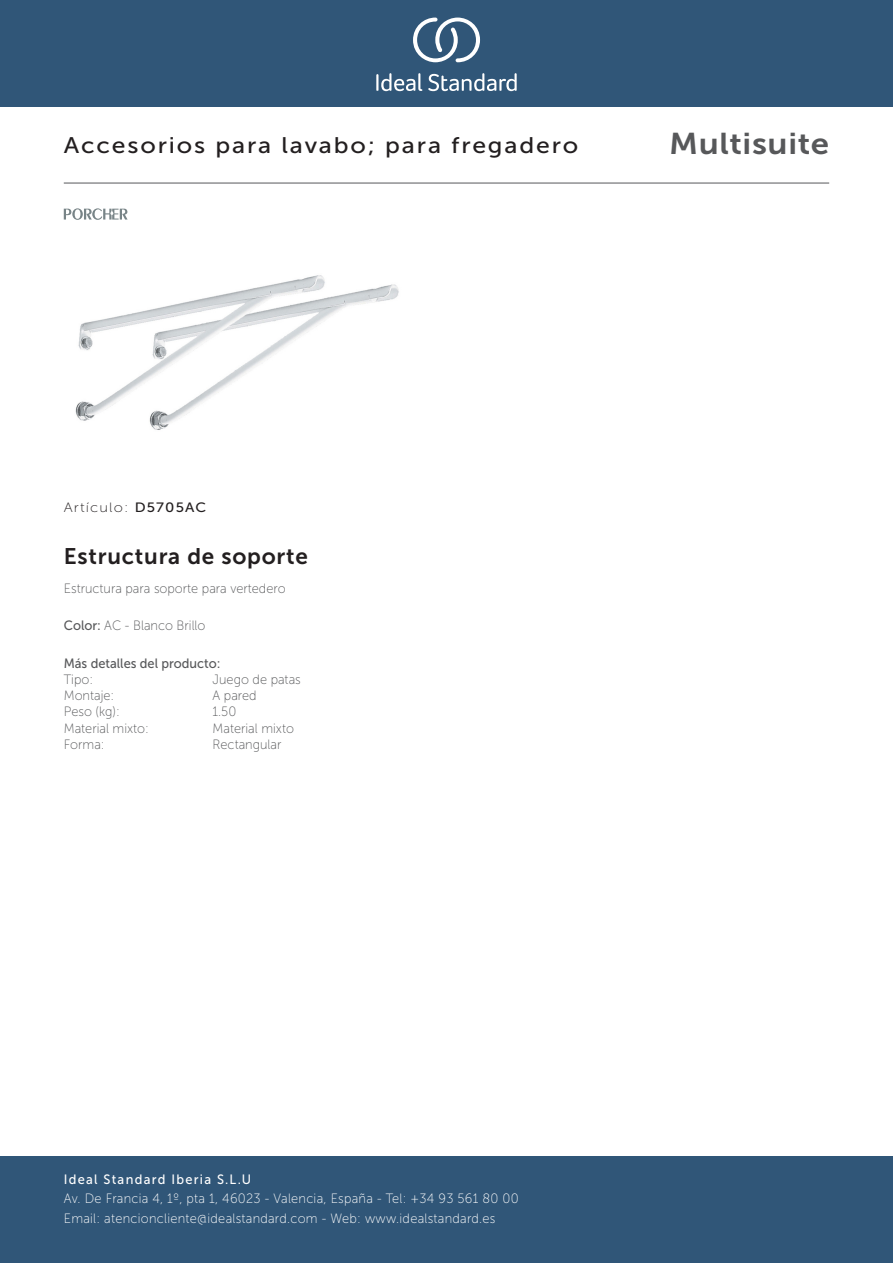
<style>
.page{position:relative;width:893px;height:1263px;background:#fff}
.page>*{position:absolute;margin:0;border:0;box-sizing:border-box;transform-origin:0 0}
._001_Produkttyp{font:30px "Museo Sans 700";letter-spacing:.02em;color:#57585a;scale:1.1 1}
.t1{font:22.5px "Museo Sans 500";letter-spacing:.075em;color:#231f20;scale:1.1 1}
.t2{font:22.5px "Museo Sans 700";letter-spacing:.035em;color:#231f20}
.t3{font:13.5px/19.5px "Museo Sans 100";letter-spacing:.02em;color:#fff;scale:.95 1}
.Marketing_Descriptio{font:13.5px "Museo Sans 100";color:#57585a;scale:.95 1}
.Material{font:13.5px "Museo Sans 100";color:#57585a;scale:.95 1}
.t4{font:13.5px "Museo Sans 500";letter-spacing:.1em;color:#fff;scale:.95 1}
.t5{font:13.5px "Museo Sans 500";color:#57585a;scale:.95 1}
.Colour{font:13.5px "Museo Sans 100";color:#57585a;scale:.95 1}
.Type{font:13.5px "Museo Sans 100";color:#57585a;scale:.95 1}
.Shape{font:13.5px "Museo Sans 100";color:#57585a;scale:.95 1}
.t6{font:13.5px "Museo Sans 100";letter-spacing:.075em;color:#231f20;scale:1.1 1}
.Mounting{font:13.5px "Museo Sans 100";color:#57585a;scale:.95 1}
.Net_Weight__kg{font:13.5px "Museo Sans 100";color:#57585a;scale:.95 1}
.s1{font-family:"Museo Sans 500"}
</style>
<div class="page">
<div style="left:0;top:1157px;width:893px;height:106px;background:#305678"></div>
<div style="left:0;top:0;width:893px;height:107px;background:#305678"></div>
<svg style="left:428px;top:73px;width:89px;height:18px"></svg>
<svg style="left:376px;top:73px;width:46px;height:18px"></svg>
<svg style="left:413px;top:18px;width:67px;height:44px"></svg>
<hr style="left:64px;top:183px;width:765px;height:1px;background:#57585a">
<img style="left:75px;top:275px;width:324px;height:155px">
<svg style="left:64px;top:208px;width:64px;height:12px"></svg>
<p class="t1" style="left:64px;top:133px;width:469px">Accesorios para lavabo; para fregadero</p>
<p class="_001_Produkttyp" style="left:669px;top:127px;width:147px">Multisuite</p>
<p class="t6" style="left:64px;top:500px;width:131px">Artículo: <span class="s1">D5705AC</span></p>
<p class="t2" style="left:64px;top:544px;width:246px">Estructura de soporte</p>
<p class="Marketing_Descriptio" style="left:64px;top:581px;width:235px">Estructura para soporte para vertedero</p>
<p class="Colour" style="left:64px;top:619px;width:151px"><span class="s1">Color:</span> AC - Blanco Brillo</p>
<p class="t5" style="left:64px;top:656px;width:167px">Más detalles del producto:</p>
<p class="Type" style="left:64px;top:672px;width:32px">Tipo:</p>
<p class="Type" style="left:213px;top:672px;width:94px">Juego de patas</p>
<p class="Mounting" style="left:64px;top:688px;width:55px">Montaje:</p>
<p class="Mounting" style="left:213px;top:688px;width:48px">A pared</p>
<p class="Net_Weight__kg" style="left:64px;top:705px;width:60px">Peso (kg):</p>
<p class="Net_Weight__kg" style="left:213px;top:705px;width:26px">1.50</p>
<p class="Material" style="left:64px;top:721px;width:91px">Material mixto:</p>
<p class="Material" style="left:213px;top:721px;width:87px">Material mixto</p>
<p class="Shape" style="left:64px;top:737px;width:45px">Forma:</p>
<p class="Shape" style="left:213px;top:737px;width:74px">Rectangular</p>
<p class="t4" style="left:64px;top:1172px;width:199px">Ideal Standard Iberia S.L.U</p>
<p class="t3" style="left:64px;top:1189px;width:480px">Av. De Francia 4, 1º, pta 1, 46023 - Valencia, España - Tel: +34 93 561 80 00<br>Email: atencioncliente@idealstandard.com - Web: www.idealstandard.es</p>
</div>
